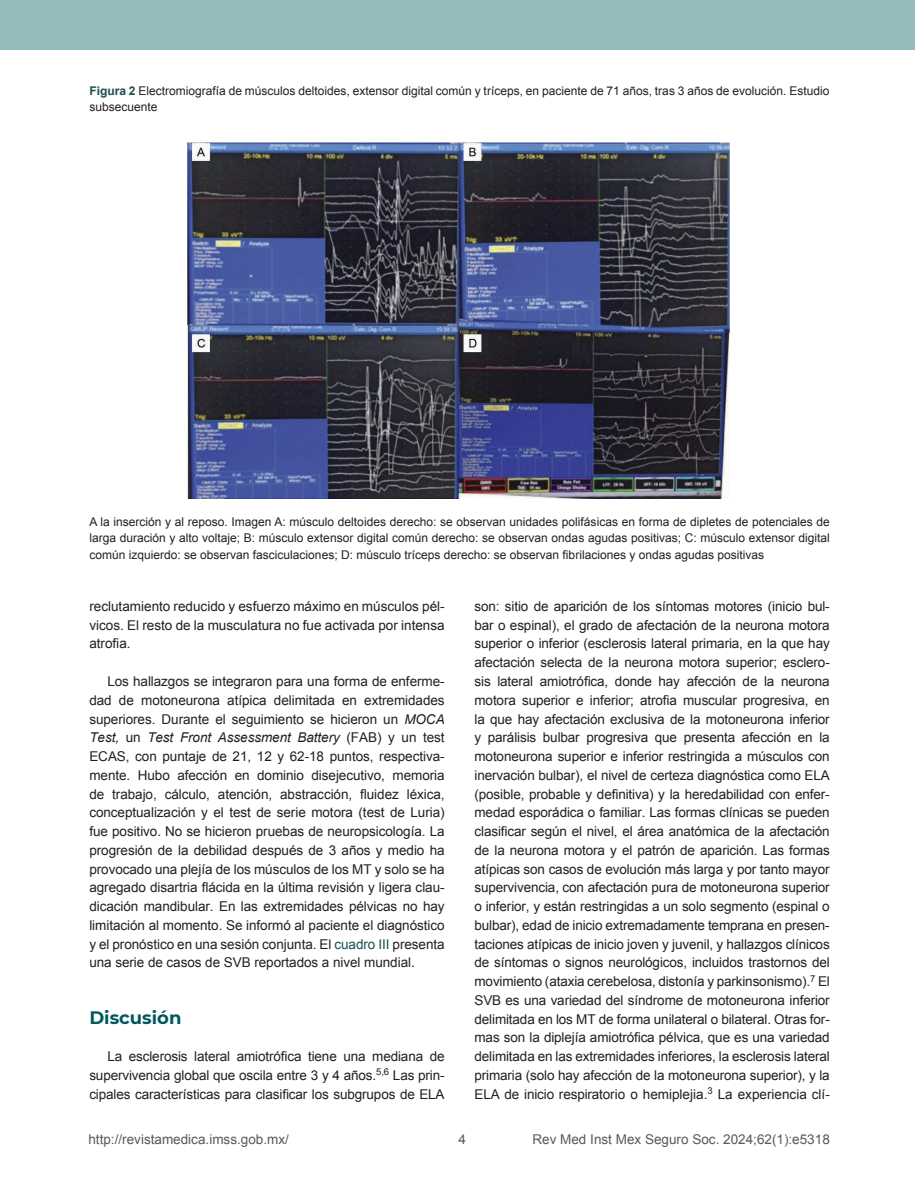
<style>
.page{position:relative;width:915px;height:1191px;background:#fff}
.page>*{position:absolute;margin:0;border:0;box-sizing:border-box;transform-origin:0 0}
.t1{font:700 18px "Montserrat";color:#01585b}
.t2{font:13.5px/18.8px "Arial";letter-spacing:-.005em;color:#231f20;text-align:justify}
.t3{font:13.5px "Arial";color:#58595b}
.t4{font:12px/16.5px "Arial";color:#231f20}
.s1{font-weight:700;color:#1c4f4f}
.s2{font-style:italic}
.s3{color:#1c4f4f}
</style>
<div class="page">
<div style="left:0;top:0;width:914px;height:50px;background:#93bbbb"></div>
<img style="left:188px;top:142px;width:541px;height:357px">
<p class="t4" style="left:89px;top:82px;width:741px"><span class="s1">Figura 2</span> Electromiografía de músculos deltoides, extensor digital común y tríceps, en paciente de 71 años, tras 3 años de evolución. Estudio subsecuente</p>
<p class="t4" style="left:89px;top:513px;width:741px;text-align:justify">A la inserción y al reposo. Imagen A: músculo deltoides derecho: se observan unidades polifásicas en forma de dipletes de potenciales de larga duración y alto voltaje; B: músculo extensor digital común derecho: se observan ondas agudas positivas; C: músculo extensor digital común izquierdo: se observan fasciculaciones; D: músculo tríceps derecho: se observan fibrilaciones y ondas agudas positivas</p>
<p class="t2" style="left:89px;top:597px;width:357px">reclutamiento reducido y esfuerzo máximo en músculos pél&shy;vicos. El resto de la musculatura no fue activada por intensa atrofia.</p>
<p class="t2" style="left:89px;top:672px;width:357px;text-indent:18px">Los hallazgos se integraron para una forma de enferme&shy;dad de motoneurona atípica delimitada en extremidades superiores. Durante el seguimiento se hicieron un <span class="s2">MOCA Test,</span> un <span class="s2">Test Front Assessment Battery</span> (FAB) y un test ECAS, con puntaje de 21, 12 y 62-18 puntos, respectiva&shy;mente. Hubo afección en dominio disejecutivo, memoria de trabajo, cálculo, atención, abstracción, fluidez léxica, conceptualización y el test de serie motora (test de Luria) fue positivo. No se hicieron pruebas de neuropsicología. La progresión de la debilidad después de 3 años y medio ha provocado una plejía de los músculos de los MT y solo se ha agregado disartria flácida en la última revisión y ligera clau&shy;dicación mandibular. En las extremidades pélvicas no hay limitación al momento. Se informó al paciente el diagnóstico y el pronóstico en una sesión conjunta. El <span class="s3">cuadro III</span> presenta una serie de casos de SVB reportados a nivel mundial.</p>
<h1 class="t1" style="left:89px;top:1004px;width:94px">Discusión</h1>
<p class="t2" style="left:89px;top:1047px;width:357px;text-indent:18px">La esclerosis lateral amiotrófica tiene una mediana de supervivencia global que oscila entre 3 y 4 años.<sup>5,6</sup> Las prin&shy;cipales características para clasificar los subgrupos de ELA</p>
<p class="t2" style="left:474px;top:597px;width:357px">son: sitio de aparición de los síntomas motores (inicio bul&shy;bar o espinal), el grado de afectación de la neurona motora superior o inferior (esclerosis lateral primaria, en la que hay afectación selecta de la neurona motora superior; esclero&shy;sis lateral amiotrófica, donde hay afección de la neurona motora superior e inferior; atrofia muscular progresiva, en la que hay afectación exclusiva de la motoneurona inferior y parálisis bulbar progresiva que presenta afección en la motoneurona superior e inferior restringida a músculos con inervación bulbar), el nivel de certeza diagnóstica como ELA (posible, probable y definitiva) y la heredabilidad con enfer&shy;medad esporádica o familiar. Las formas clínicas se pueden clasificar según el nivel, el área anatómica de la afectación de la neurona motora y el patrón de aparición. Las formas atípicas son casos de evolución más larga y por tanto mayor supervivencia, con afectación pura de motoneurona superior o inferior, y están restringidas a un solo segmento (espinal o bulbar), edad de inicio extremadamente temprana en presen&shy;taciones atípicas de inicio joven y juvenil, y hallazgos clínicos de síntomas o signos neurológicos, incluidos trastornos del movimiento (ataxia cerebelosa, distonía y parkinsonismo).<sup>7</sup> El SVB es una variedad del síndrome de motoneurona inferior delimitada en los MT de forma unilateral o bilateral. Otras for&shy;mas son la diplejía amiotrófica pélvica, que es una variedad delimitada en las extremidades inferiores, la esclerosis lateral primaria (solo hay afección de la motoneurona superior), y la ELA de inicio respiratorio o hemiplejia.<sup>3</sup> La experiencia clí-</p>
<p class="t3" style="left:88px;top:1130px;width:202px">http://revistamedica.imss.gob.mx/</p>
<p class="t3" style="left:458px;top:1130px;width:9px">4</p>
<p class="t3" style="left:532px;top:1130px;width:299px">Rev Med Inst Mex Seguro Soc. 2024;62(1):e5318</p>
</div>
